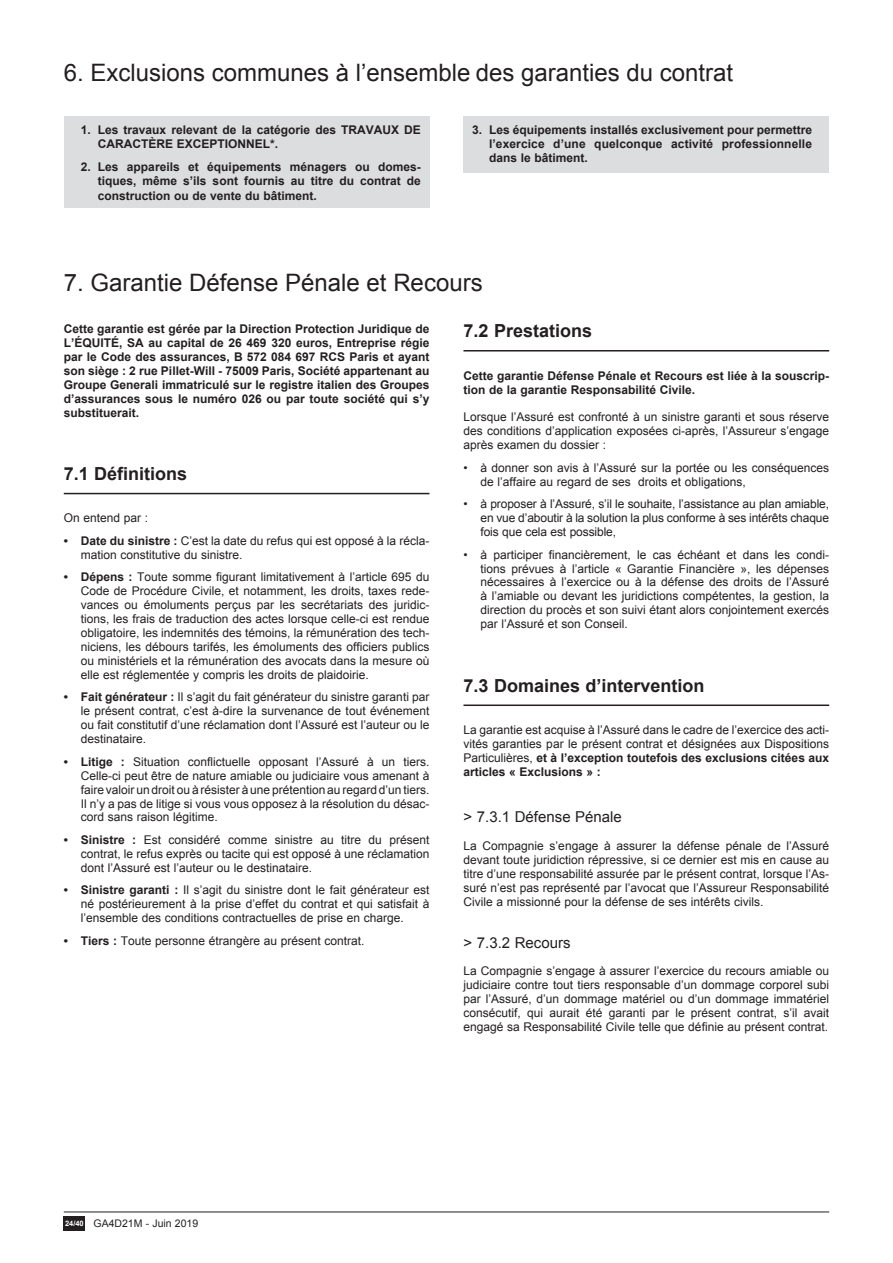
<style>
.page{position:relative;width:893px;height:1263px;background:#fff}
.page>*{position:absolute;margin:0;border:0;box-sizing:border-box;transform-origin:0 0}
.t1{font:24px "Arial";color:#231f20}
.t2{font:700 18px "Arial";color:#231f20}
.t3{font:15px "Arial";color:#231f20}
.t4{font:12px/14px "Arial";color:#231f20;text-align:justify}
.t5{font:700 12px/14px "Arial";color:#231f20;text-align:justify}
.t6{font:10.5px "Arial";color:#231f20}
.s1{font-weight:700}
.s2{font-weight:700;font-size:7.5px;color:#fff}
</style>
<div class="page">
<hr style="left:64px;top:1211px;width:765px;height:1px;background:#231f20">
<div style="left:64px;top:1216px;width:21px;height:15px;background:#231f20"></div>
<div style="left:463px;top:116px;width:366px;height:57px;background:#dcdddf"></div>
<div style="left:64px;top:116px;width:365px;height:92px;background:#dcdddf"></div>
<hr style="left:64px;top:493px;width:365px;height:1px;background:#231f20">
<hr style="left:463px;top:350px;width:366px;height:1px;background:#231f20">
<hr style="left:463px;top:704px;width:366px;height:2px;background:#231f20">
<h1 class="t1" style="left:64px;top:64px;width:671px">6. Exclusions communes à l’ensemble des garanties du contrat</h1>
<p class="t5" style="left:98px;top:123px;width:325px;line-height:14.4px;text-indent:-17px">1. Les travaux relevant de la catégorie des TRAVAUX DE<br>CARACTÈRE EXCEPTIONNEL*.</p>
<p class="t5" style="left:98px;top:161px;width:325px;line-height:14.4px;text-indent:-17px">2. Les appareils et équipements ménagers ou domes&shy;tiques, même s’ils sont fournis au titre du contrat de construction ou de vente du bâtiment.</p>
<p class="t5" style="left:489px;top:123px;width:325px;line-height:14.4px;text-indent:-17px">3. Les équipements installés exclusivement pour permettre l’exercice d’une quelconque activité professionnelle dans le bâtiment.</p>
<h1 class="t1" style="left:64px;top:273px;width:420px">7. Garantie Défense Pénale et Recours</h1>
<p class="t5" style="left:64px;top:323px;width:367px">Cette garantie est gérée par la Direction Protection Juridique de L’ÉQUITÉ, SA au capital de 26 469 320 euros, Entreprise régie par le Code des assurances, B 572 084 697 RCS Paris et ayant son siège : 2 rue Pillet-Will - 75009 Paris, Société appartenant au Groupe Generali immatriculé sur le registre italien des Groupes d’assurances sous le numéro 026 ou par toute société qui s’y substituerait.</p>
<h2 class="t2" style="left:64px;top:467px;width:125px">7.1 Définitions</h2>
<p class="t4" style="left:64px;top:512px;width:86px">On entend par :</p>
<p class="t4" style="left:81px;top:535px;width:350px;text-indent:-17px"><span class="s1">• Date du sinistre :</span> C’est la date du refus qui est opposé à la récla&shy;mation constitutive du sinistre.</p>
<p class="t4" style="left:81px;top:571px;width:350px;text-indent:-17px"><span class="s1">• Dépens :</span> Toute somme figurant limitativement à l’article 695 du Code de Procédure Civile, et notamment, les droits, taxes rede&shy;vances ou émoluments perçus par les secrétariats des juridic&shy;tions, les frais de traduction des actes lorsque celle-ci est rendue obligatoire, les indemnités des témoins, la rémunération des tech&shy;niciens, les débours tarifés, les émoluments des officiers publics ou ministériels et la rémunération des avocats dans la mesure où elle est réglementée y compris les droits de plaidoirie.</p>
<p class="t4" style="left:81px;top:691px;width:350px;text-indent:-17px"><span class="s1">• Fait générateur :</span> Il s’agit du fait générateur du sinistre garanti par le présent contrat, c’est à-dire la survenance de tout événement ou fait constitutif d’une réclamation dont l’Assuré est l’auteur ou le destinataire.</p>
<p class="t4" style="left:81px;top:755px;width:350px;text-indent:-17px"><span class="s1">• Litige :</span> Situation conflictuelle opposant l’Assuré à un tiers.<br>Celle-ci peut être de nature amiable ou judiciaire vous amenant à faire valoir un droit ou à résister à une prétention au regard d’un tiers.<br>Il n’y a pas de litige si vous vous opposez à la résolution du désac&shy;cord sans raison légitime.</p>
<p class="t4" style="left:81px;top:834px;width:350px;text-indent:-17px"><span class="s1">• Sinistre :</span> Est considéré comme sinistre au titre du présent contrat, le refus exprès ou tacite qui est opposé à une réclamation dont l’Assuré est l’auteur ou le destinataire.</p>
<p class="t4" style="left:81px;top:884px;width:350px;text-indent:-17px"><span class="s1">• Sinistre garanti :</span> Il s’agit du sinistre dont le fait générateur est né postérieurement à la prise d’effet du contrat et qui satisfait à l’ensemble des conditions contractuelles de prise en charge.</p>
<p class="t4" style="left:64px;top:934px;width:302px"><span class="s1">• Tiers :</span> Toute personne étrangère au présent contrat.</p>
<h2 class="t2" style="left:463px;top:324px;width:130px">7.2 Prestations</h2>
<p class="t5" style="left:463px;top:369px;width:367px">Cette garantie Défense Pénale et Recours est liée à la souscrip&shy;tion de la garantie Responsabilité Civile.</p>
<p class="t4" style="left:463px;top:411px;width:367px">Lorsque l’Assuré est confronté à un sinistre garanti et sous réserve des conditions d’application exposées ci-après, l’Assureur s’engage après examen du dossier :</p>
<p class="t4" style="left:480px;top:462px;width:350px;text-indent:-17px">• à donner son avis à l’Assuré sur la portée ou les conséquences de l’affaire au regard de ses droits et obligations,</p>
<p class="t4" style="left:480px;top:498px;width:350px;text-indent:-17px">• à proposer à l’Assuré, s’il le souhaite, l’assistance au plan amiable, en vue d’aboutir à la solution la plus conforme à ses intérêts chaque fois que cela est possible,</p>
<p class="t4" style="left:480px;top:548px;width:350px;text-indent:-17px">• à participer financièrement, le cas échéant et dans les condi&shy;tions prévues à l’article « Garantie Financière », les dépenses nécessaires à l’exercice ou à la défense des droits de l’Assuré à l’amiable ou devant les juridictions compétentes, la gestion, la direction du procès et son suivi étant alors conjointement exercés par l’Assuré et son Conseil.</p>
<h2 class="t2" style="left:463px;top:679px;width:243px">7.3 Domaines d’intervention</h2>
<p class="t4" style="left:463px;top:724px;width:367px">La garantie est acquise à l’Assuré dans le cadre de l’exercice des acti&shy;vités garanties par le présent contrat et désignées aux Dispositions Particulières, <span class="s1">et à l’exception toutefois des exclusions citées aux articles « Exclusions » :</span></p>
<p class="t3" style="left:463px;top:811px;width:160px">&gt; 7.3.1 Défense Pénale</p>
<p class="t4" style="left:463px;top:840px;width:367px">La Compagnie s’engage à assurer la défense pénale de l’Assuré devant toute juridiction répressive, si ce dernier est mis en cause au titre d’une responsabilité assurée par le présent contrat, lorsque l’As&shy;suré n’est pas représenté par l’avocat que l’Assureur Responsabilité Civile a missionné pour la défense de ses intérêts civils.</p>
<p class="t3" style="left:463px;top:936px;width:109px">&gt; 7.3.2 Recours</p>
<p class="t4" style="left:463px;top:965px;width:367px">La Compagnie s’engage à assurer l’exercice du recours amiable ou judiciaire contre tout tiers responsable d’un dommage corporel subi par l’Assuré, d’un dommage matériel ou d’un dommage immatériel consécutif, qui aurait été garanti par le présent contrat, s’il avait engagé sa Responsabilité Civile telle que définie au présent contrat.</p>
<p class="t6" style="left:65px;top:1220px;width:135px"><span class="s2">24/40</span> GA4D21M - Juin 2019</p>
</div>
